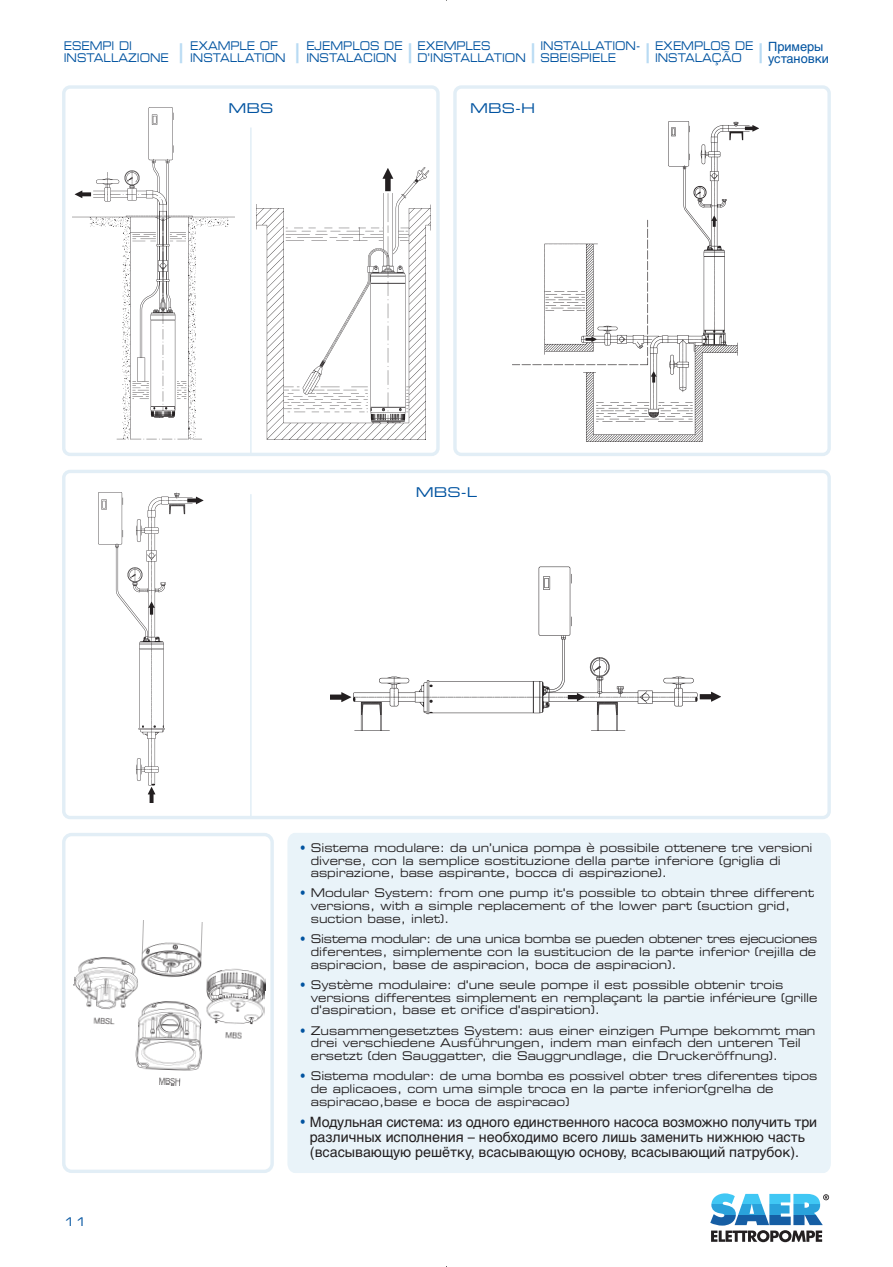
<style>
.page{position:relative;width:893px;height:1267px;background:#fff}
.page>*{position:absolute;margin:0;border:0;box-sizing:border-box;transform-origin:0 0}
.t1{font:27px "Eurostile Extended Two";color:#b9dbf3}
.t2{font:14.25px/15px "Helvetica Cyr Upright";color:#231f20;text-align:center}
.t3{font:13.5px "Eurostile Extended Two";color:#0153a0}
.t4{font:12.75px "Helvetica Cyr Upright";color:#0153a0}
.t5{font:12px/12.8px "Eurostile Extended Two";color:#231f20;scale:.9 1}
.t6{font:12px/12px "Eurostile Extended Two";color:#0153a0;scale:.8 1}
.t7{font:12px "Eurostile Extended Two";color:#0153a0}
.s1{font-family:"Eurostile Extended Two";font-size:27px;color:#b9dbf3}
.s2{color:#0153a0}
.s3{font-family:"Eurostile Extended Two";font-size:12px;color:#0153a0}
</style>
<div class="page">
<svg style="left:823px;top:1194px;width:6px;height:6px"></svg>
<svg style="left:711px;top:1230px;width:111px;height:12px"></svg>
<svg style="left:736px;top:1215px;width:33px;height:10px"></svg>
<svg style="left:738px;top:1204px;width:28px;height:11px"></svg>
<svg style="left:742px;top:1194px;width:20px;height:10px"></svg>
<svg style="left:793px;top:1215px;width:30px;height:10px"></svg>
<svg style="left:793px;top:1204px;width:28px;height:11px"></svg>
<svg style="left:793px;top:1194px;width:28px;height:10px"></svg>
<div style="left:769px;top:1215px;width:22px;height:10px;background:#165ea4"></div>
<svg style="left:769px;top:1204px;width:21px;height:11px"></svg>
<div style="left:769px;top:1194px;width:22px;height:10px;background:#40c7f4"></div>
<svg style="left:710px;top:1215px;width:26px;height:10px"></svg>
<svg style="left:711px;top:1204px;width:25px;height:11px"></svg>
<svg style="left:711px;top:1193px;width:24px;height:11px"></svg>
<div style="left:62px;top:85px;width:378px;height:371px;border:3px solid #e2eef6;border-radius:6px"></div>
<hr style="left:250px;top:128px;width:2px;height:326px;background:#e2eef6">
<img style="left:73px;top:108px;width:162px;height:331px">
<img style="left:256px;top:168px;width:174px;height:271px">
<div style="left:453px;top:85px;width:378px;height:371px;border:3px solid #e2eef6;border-radius:6px"></div>
<img style="left:513px;top:121px;width:245px;height:320px">
<div style="left:62px;top:470px;width:769px;height:349px;border:3px solid #e2eef6;border-radius:6px"></div>
<img style="left:99px;top:492px;width:105px;height:311px">
<hr style="left:250px;top:494px;width:2px;height:324px;background:#e2eef6">
<img style="left:330px;top:566px;width:391px;height:165px">
<div style="left:287px;top:833px;width:544px;height:340px;background:#e9f3f9"></div>
<div style="left:62px;top:833px;width:212px;height:340px;border:3px solid #e2eef6;border-radius:8px"></div>
<img style="left:73px;top:920px;width:193px;height:166px">
<p class="t6" style="left:64px;top:41px;width:133px">ESEMPI DI<br>INSTALLAZIONE</p>
<h1 class="t1" style="left:178px;top:43px;width:7px">|</h1>
<p class="t6" style="left:190px;top:41px;width:121px">EXAMPLE OF<br>INSTALLATION</p>
<p class="t6" style="left:306px;top:41px;width:122px">EJEMPLOS DE<br>INSTALACION</p>
<p class="t6" style="left:417px;top:41px;width:137px">EXEMPLES<br>D’INSTALLATION</p>
<p class="t6" style="left:540px;top:41px;width:126px">INSTALLATION-<br>SBEISPIELE</p>
<p class="t6" style="left:655px;top:41px;width:125px">EXEMPLOS DE<br>INSTALAÇÃO</p>
<p class="t4" style="left:768px;top:41px;width:57px">Примеры</p>
<h1 class="t1" style="left:294px;top:43px;width:7px">|</h1>
<h1 class="t1" style="left:407px;top:43px;width:7px">|</h1>
<h1 class="t1" style="left:530px;top:43px;width:7px">|</h1>
<h1 class="t1" style="left:645px;top:43px;width:7px">|</h1>
<p class="t4" style="left:758px;top:54px;width:73px"><span class="s1">|</span> установки</p>
<p class="t3" style="left:228px;top:103px;width:46px">MBS</p>
<p class="t3" style="left:470px;top:103px;width:67px">MBS-H</p>
<p class="t3" style="left:416px;top:488px;width:63px">MBS-L</p>
<p class="t7" style="left:64px;top:1218px;width:25px">11</p>
<p class="t5" style="left:311px;top:842px;width:559px;text-indent:-11px"><span class="s2">•</span> Sistema modulare: da un’unica pompa è possibile ottenere tre versioni diverse, con la semplice sostituzione della parte inferiore (griglia di aspirazione, base aspirante, bocca di aspirazione).</p>
<p class="t5" style="left:311px;top:888px;width:561px;text-indent:-11px"><span class="s2">•</span> Modular System: from one pump it's possible to obtain three different versions, with a simple replacement of the lower part (suction grid, suction base, inlet).</p>
<p class="t5" style="left:311px;top:933px;width:564px;text-align:justify;text-indent:-11px"><span class="s2">•</span> Sistema modular: de una unica bomba se pueden obtener tres ejecuciones diferentes, simplemente con la sustitucion de la parte inferior (rejilla de aspiracion, base de aspiracion, boca de aspiracion).</p>
<p class="t5" style="left:311px;top:979px;width:564px;text-indent:-11px"><span class="s2">•</span> Système modulaire: d'une seule pompe il est possible obtenir trois versions differentes simplement en remplaçant la partie inférieure (grille d'aspiration, base et orifice d'aspiration).</p>
<p class="t5" style="left:311px;top:1025px;width:562px;text-indent:-11px"><span class="s2">•</span> Zusammengesetztes System: aus einer einzigen Pumpe bekommt man drei verschiedene Ausführungen, indem man einfach den unteren Teil ersetzt (den Sauggatter, die Sauggrundlage, die Druckeröffnung).</p>
<p class="t5" style="left:311px;top:1071px;width:564px;text-indent:-11px"><span class="s2">•</span> Sistema modular: de uma bomba es possivel obter tres diferentes tipos de aplicaoes, com uma simple troca en la parte inferior(grelha de aspiracao,base e boca de aspiracao)</p>
<p class="t2" style="left:300px;top:1115px;width:519px"><span class="s3">•</span> Модульная система: из одного единственного насоса возможно получить три различных исполнения – необходимо всего лишь заменить нижнюю часть (всасывающую решётку, всасывающую основу, всасывающий патрубок).</p>
</div>
